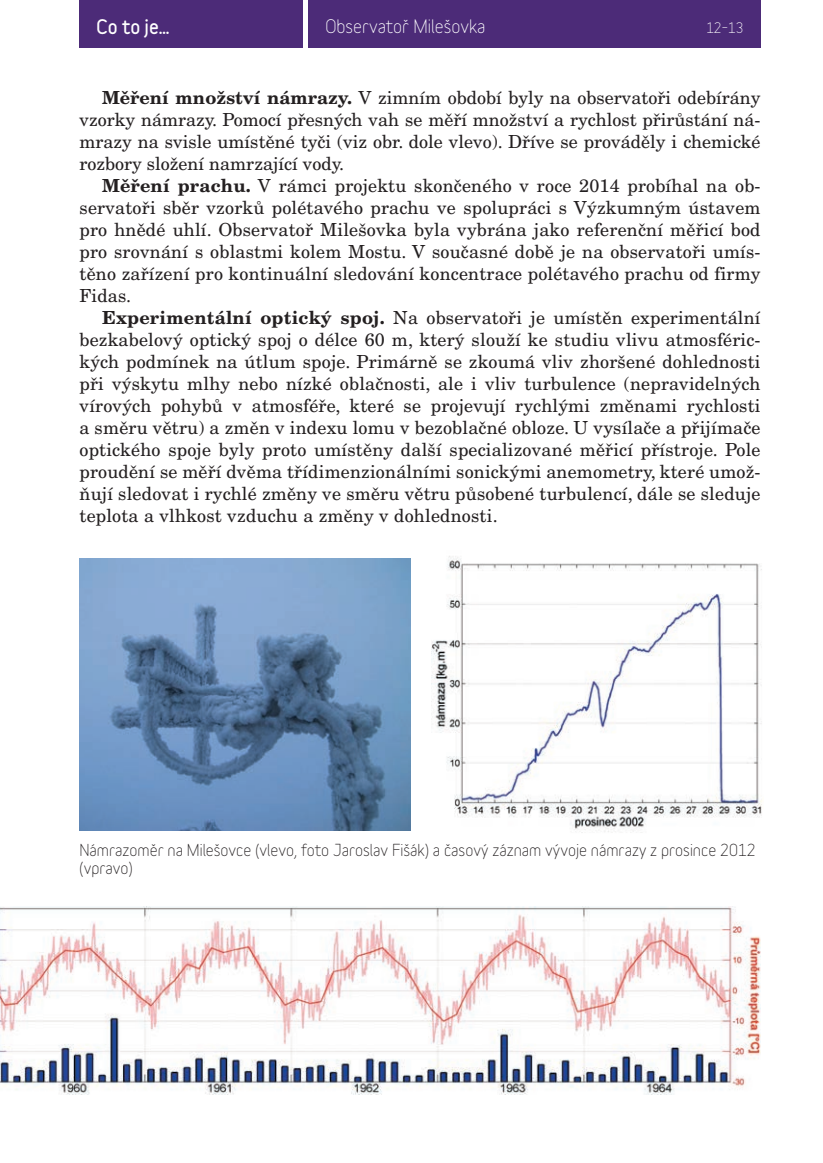
<style>
.page{position:relative;width:823px;height:1163px;background:#fff}
.page>*{position:absolute;margin:0;border:0;box-sizing:border-box;transform-origin:0 0}
.t1{font:18px/22px "New Century Schlbk CE";letter-spacing:.01em;color:#231f20;text-align:justify}
.t2{font:18px "Variable";color:#fff}
.t3{font:900 18px "Variable";color:#fff}
.t4{font:16px/18px "Variable";color:#231f20}
.t5{font:14px "Variable";color:#fff}
.s1{font-weight:700}
</style>
<div class="page">
<div style="left:79px;top:0;width:223px;height:48px;background:#4c2b78"></div>
<div style="left:308px;top:0;width:452px;height:48px;background:#4c2b78"></div>
<img style="left:0;top:906px;width:760px;height:188px">
<img style="left:79px;top:558px;width:331px;height:272px">
<img style="left:431px;top:556px;width:331px;height:277px">
<p class="t3" style="left:96px;top:19px;width:75px">Co to je…</p>
<p class="t2" style="left:325px;top:19px;width:161px">Observatoř Milešovka</p>
<p class="t5" style="left:705px;top:22px;width:39px">12–13</p>
<p class="t1" style="left:79px;top:86px;width:682px;text-indent:23px"><span class="s1">Měření množství námrazy.</span> V zimním období byly na observatoři odebírány vzorky námrazy. Pomocí přesných vah se měří množství a rychlost přirůstání ná&shy;mrazy na svisle umístěné tyči (viz obr. dole vlevo). Dříve se prováděly i chemické rozbory složení namrzající vody.</p>
<p class="t1" style="left:79px;top:174px;width:682px;text-indent:23px"><span class="s1">Měření prachu.</span> V rámci projektu skončeného v roce 2014 probíhal na ob&shy;servatoři sběr vzorků polétavého prachu ve spolupráci s Výzkumným ústavem pro hnědé uhlí. Observatoř Milešovka byla vybrána jako referenční měřicí bod pro srovnání s oblastmi kolem Mostu. V současné době je na observatoři umís&shy;těno zařízení pro kontinuální sledování koncentrace polétavého prachu od firmy Fidas.</p>
<p class="t1" style="left:79px;top:306px;width:682px;text-indent:23px"><span class="s1">Experimentální optický spoj.</span> Na observatoři je umístěn experimentální bezkabelový optický spoj o délce 60 m, který slouží ke studiu vlivu atmosféric&shy;kých podmínek na útlum spoje. Primárně se zkoumá vliv zhoršené dohlednosti při výskytu mlhy nebo nízké oblačnosti, ale i vliv turbulence (nepravidelných vírových pohybů v atmosféře, které se projevují rychlými změnami rychlosti a směru větru) a změn v indexu lomu v bezoblačné obloze. U vysílače a přijímače optického spoje byly proto umístěny další specializované měřicí přístroje. Pole proudění se měří dvěma třídimenzionálními sonickými anemometry, které umož&shy;ňují sledovat i rychlé změny ve směru větru působené turbulencí, dále se sleduje teplota a vlhkost vzduchu a změny v dohlednosti.</p>
<p class="t4" style="left:79px;top:842px;width:677px">Námrazoměr na Milešovce (vlevo, foto Jaroslav Fišák) a časový záznam vývoje námrazy z prosince 2012 (vpravo)</p>
</div>
